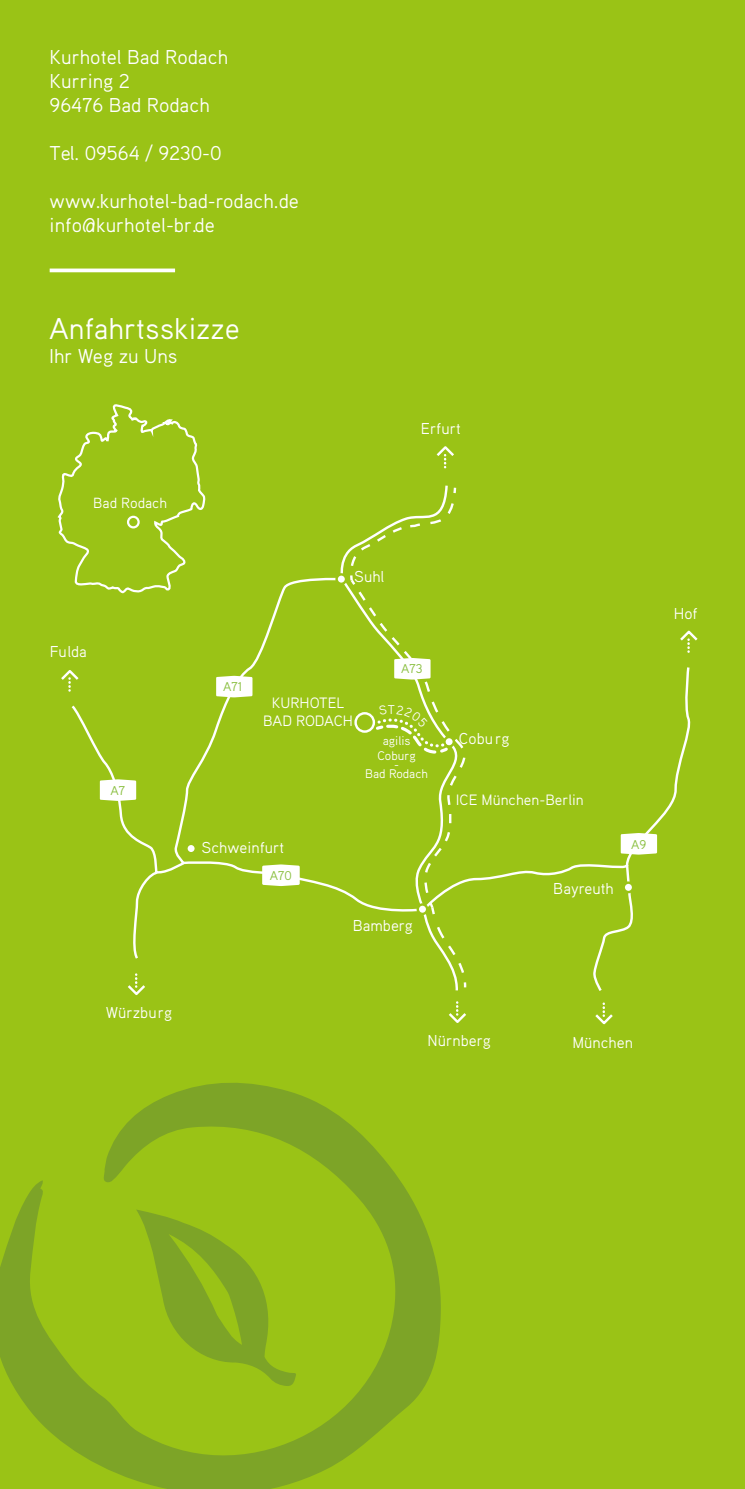
<style>
.page{position:relative;width:745px;height:1489px;background:#fff}
.page>*{position:absolute;margin:0;border:0;box-sizing:border-box;transform-origin:0 0}
.t1{font:30px "Aaux Pro";color:#fff}
.t2{font:20px/24px "Aaux Pro";color:#fff}
.t3{font:15.75px "Aaux Pro";color:#fff}
.t4{font:15px/18px "Aaux Pro";color:#fff;text-align:center}
.t5{font:14.75px "Aaux Pro";color:#fff}
.t6{font:12.75px "Aaux Pro";color:#88be3d}
.t7{font:12.75px "Aaux Pro";color:#fff}
.t8{font:12.5px/15px "Aaux Pro";color:#fff;text-align:center}
</style>
<div class="page">
<div style="left:0;top:0;width:744px;height:1488px;background:#9ac316"></div>
<svg style="left:50px;top:268px;width:125px;height:4px"></svg>
<svg style="left:455px;top:652px;width:236px;height:339px"></svg>
<svg style="left:620px;top:833px;width:36px;height:21px"></svg>
<svg style="left:623px;top:882px;width:9px;height:10px"></svg>
<div style="left:622px;top:881px;width:12px;height:12px;border:2px solid #9ac316;border-radius:50%"></div>
<svg style="left:436px;top:446px;width:18px;height:22px"></svg>
<svg style="left:680px;top:630px;width:18px;height:22px"></svg>
<svg style="left:448px;top:1002px;width:18px;height:21px"></svg>
<svg style="left:595px;top:1003px;width:18px;height:22px"></svg>
<svg style="left:57px;top:404px;width:291px;height:592px"></svg>
<svg style="left:0;top:1083px;width:441px;height:405px"></svg>
<svg style="left:136px;top:1209px;width:161px;height:177px"></svg>
<svg style="left:348px;top:485px;width:119px;height:504px"></svg>
<p class="t2" style="left:50px;top:44px;width:180px">Kurhotel Bad Rodach<br>Kurring 2<br>96476 Bad Rodach</p>
<p class="t2" style="left:50px;top:140px;width:173px">Tel. 09564 / 9230-0</p>
<p class="t2" style="left:50px;top:188px;width:251px">www.kurhotel-bad-rodach.de info@kurhotel-br.de</p>
<h1 class="t1" style="left:49px;top:309px;width:192px">Anfahrtsskizze</h1>
<p class="t2" style="left:49px;top:343px;width:130px">Ihr Weg zu Uns</p>
<p class="t5" style="left:93px;top:493px;width:76px">Bad Rodach</p>
<p class="t3" style="left:420px;top:419px;width:41px">Erfurt</p>
<p class="t3" style="left:354px;top:566px;width:32px">Suhl</p>
<p class="t3" style="left:50px;top:641px;width:39px">Fulda</p>
<p class="t6" style="left:110px;top:782px;width:16px">A7</p>
<p class="t6" style="left:223px;top:678px;width:21px">A71</p>
<p class="t4" style="left:263px;top:693px;width:91px">KURHOTEL<br>BAD RODACH</p>
<p class="t6" style="left:401px;top:661px;width:23px">A73</p>
<p class="t7" style="left:388px;top:701px;width:9px">T</p>
<p class="t8" style="left:377px;top:733px;width:40px">agilis<br>Coburg</p>
<p class="t8" style="left:394px;top:756px;width:6px">-</p>
<p class="t8" style="left:365px;top:765px;width:64px">Bad Rodach</p>
<p class="t3" style="left:201px;top:837px;width:84px">Schweinfurt</p>
<p class="t6" style="left:269px;top:867px;width:24px">A70</p>
<p class="t3" style="left:352px;top:915px;width:61px">Bamberg</p>
<p class="t3" style="left:458px;top:729px;width:52px">Coburg</p>
<p class="t4" style="left:455px;top:790px;width:129px">ICE München-Berlin</p>
<p class="t3" style="left:553px;top:878px;width:62px">Bayreuth</p>
<p class="t6" style="left:630px;top:836px;width:17px">A9</p>
<p class="t3" style="left:673px;top:603px;width:25px">Hof</p>
<p class="t3" style="left:106px;top:1002px;width:68px">Würzburg</p>
<p class="t3" style="left:427px;top:1030px;width:65px">Nürnberg</p>
<p class="t3" style="left:572px;top:1032px;width:62px">München</p>
</div>
